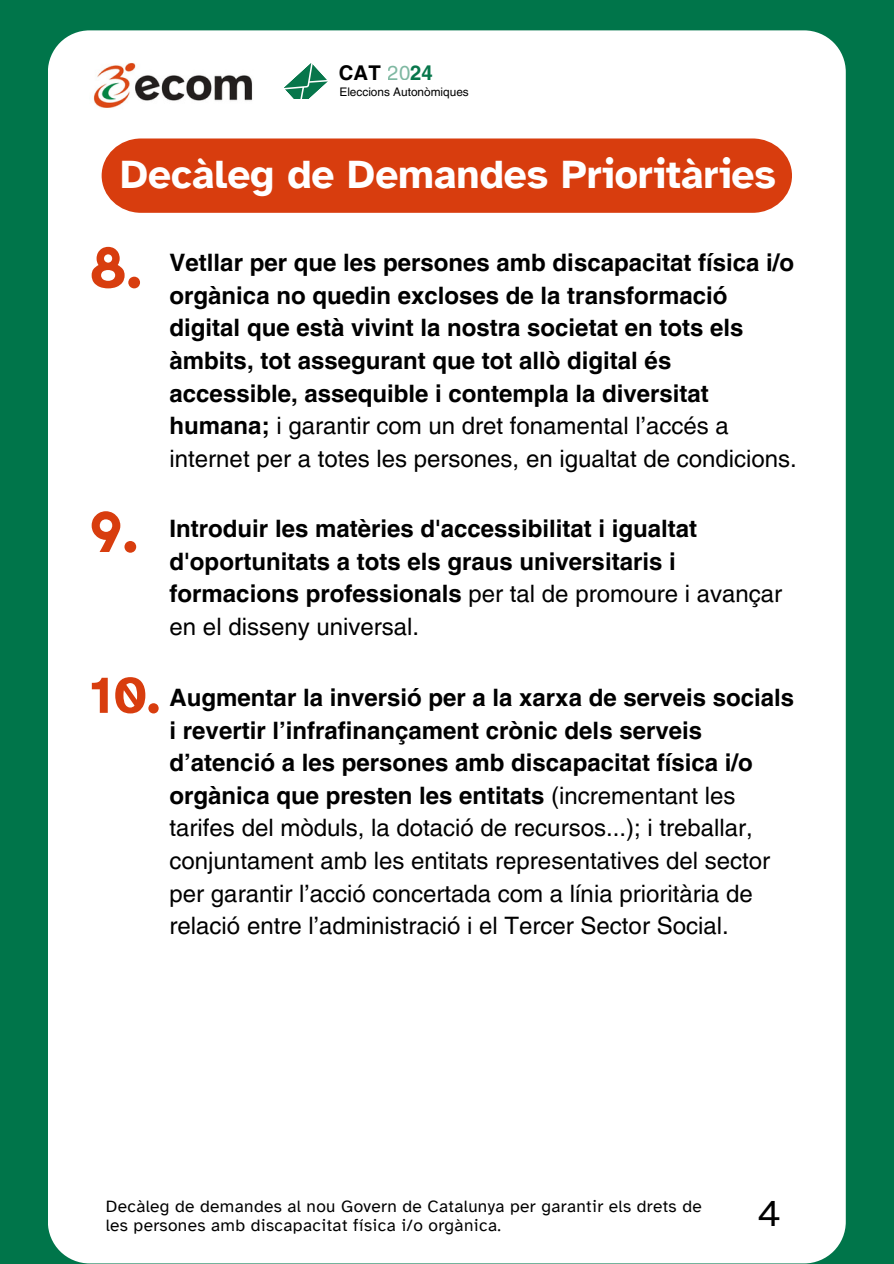
<style>
.page{position:relative;width:894px;height:1264px;background:#fff}
.page>*{position:absolute;margin:0;border:0;box-sizing:border-box;transform-origin:0 0}
.t1{font:700 60px "Atkinson Hyperlegible";color:#d83d0e}
.t2{font:700 52.5px "Atkinson Hyperlegible";color:#d83d0e}
.t3{font:700 40.5px "Atkinson Hyperlegible";color:#fff}
.t4{font:38.1px "Atkinson Hyperlegible";color:#000}
.t5{font:700 24px/32.7px "Helvetica LT Pro";color:#000}
.t6{font:24px/32.7px "Helvetica LT Pro";color:#000}
.t7{font:700 20.25px "Helvetica LT Pro";color:#000}
.t8{font:17.25px/19.2px "Atkinson Hyperlegible";letter-spacing:.02em;color:#000}
.t9{font:11.85px "Helvetica LT Pro";color:#000}
.s1{font-weight:400;color:#07764b}
.s2{color:#07764b}
.s3{font-weight:400}
.s4{font-weight:700}
</style>
<div class="page">
<div style="left:0;top:0;width:893px;height:1263px;background:#00754a"></div>
<div style="left:48px;top:30px;width:797px;height:1233px;background:#fff"></div>
<svg style="left:283px;top:63px;width:45px;height:43px"></svg>
<div style="left:288px;top:99px;width:22px;height:23px;background:#fff"></div>
<img style="left:89px;top:62px;width:167px;height:50px">
<div style="left:102px;top:138px;width:689px;height:75px;background:#d83d0e"></div>
<p class="t7" style="left:339px;top:65px;width:95px">CAT <span class="s1">20</span><span class="s2">24</span></p>
<p class="t9" style="left:339px;top:88px;width:131px">Eleccions Autonòmiques</p>
<h6 class="t3" style="left:120px;top:149px;width:657px">Decàleg de Demandes Prioritàries</h6>
<p class="t1" style="left:89px;top:231px;width:54px">8.</p>
<h3 class="t5" style="left:169px;top:249px;width:628px">Vetllar per que les persones amb discapacitat física i/o orgànica no quedin excloses de la transformació digital que està vivint la nostra societat en tots els àmbits, tot assegurant que tot allò digital és accessible, assequible i contempla la diversitat humana; <span class="s3">i garantir com un dret fonamental l’accés a internet per a totes les persones, en igualtat de condicions.</span></h3>
<h1 class="t1" style="left:89px;top:495px;width:50px">9.</h1>
<h4 class="t5" style="left:169px;top:514px;width:614px">Introduir les matèries d'accessibilitat i igualtat d'oportunitats a tots els graus universitaris i formacions professionals <span class="s3">per tal de promoure i avançar en el disseny universal.</span></h4>
<h1 class="t2" style="left:89px;top:663px;width:72px">10.</h1>
<h4 class="t6" style="left:169px;top:683px;width:626px"><span class="s4">Augmentar la inversió per a la xarxa de serveis socials i revertir l’infrafinançament crònic dels serveis d’atenció a les persones amb discapacitat física i/o orgànica que presten les entitats</span> (incrementant les tarifes del mòduls, la dotació de recursos...); i treballar, conjuntament amb les entitats representatives del sector per garantir l’acció concertada com a línia prioritària de relació entre l’administració i el Tercer Sector Social.</h4>
<h4 class="t8" style="left:106px;top:1196px;width:597px">Decàleg de demandes al nou Govern de Catalunya per garantir els drets de les persones amb discapacitat física i/o orgànica.</h4>
<h2 class="t4" style="left:757px;top:1189px;width:25px">4</h2>
</div>
